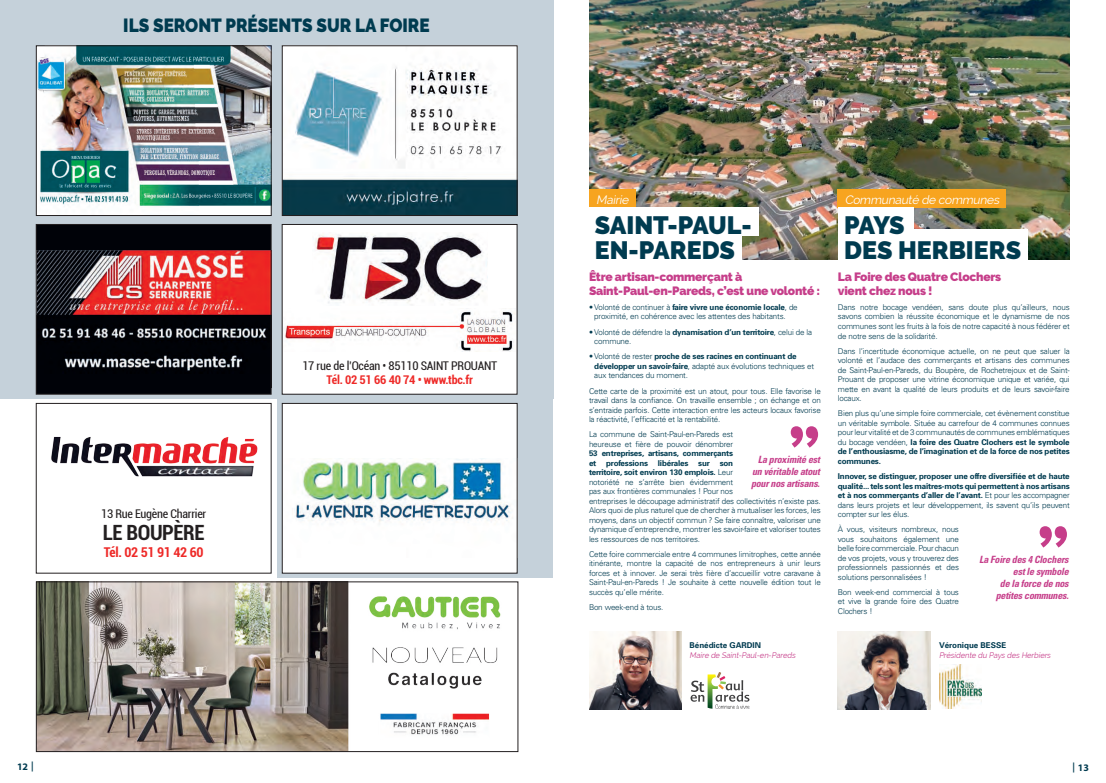
<style>
.page{position:relative;width:1106px;height:783px;background:#fff}
.page>*{position:absolute;margin:0;border:0;box-sizing:border-box;transform-origin:0 0}
.t1{font:900 25px/25px "Raleway";color:#003b50}
.t2{font:700 condensed 21px "Roboto";letter-spacing:-.02em;color:#231f20}
.t3{font:900 19px "Raleway";color:#003b50;scale:.9 1}
.t4{font:700 condensed 13.5px "Roboto";letter-spacing:-.02em;color:#ee2927}
.t5{font:900 12px/14px "Raleway";letter-spacing:-.02em;color:#c63e8a}
.t6{font:condensed 12px "Roboto";letter-spacing:-.02em;color:#231f20}
.t7{font:italic 12px "Raleway";color:#fff}
.t8{font:700 condensed 12px "Roboto";letter-spacing:-.02em;color:#ee2927}
.t9{font:italic 700 condensed 10px/12px "Univers";letter-spacing:-.02em;color:#c63e8a;text-align:right}
.t10{font:700 10px "Myriad Pro";color:#003b50}
.t11{font:700 10px "Myriad Pro";color:#003b50;scale:.9 1}
.t12{font:300 8px/9.5px "Univers";letter-spacing:-.02em;color:#003b50;text-align:justify}
.t13{font:700 8px/9.5px "Univers";letter-spacing:-.02em;color:#003b50;text-align:justify}
.t14{font:italic 8px "Raleway";color:#c63e8a;scale:.93 1}
.t15{font:700 8px "Univers";color:#003b50}
.s1{font-weight:700}
.s2{font-weight:300}
</style>
<div class="page">
<div style="left:0;top:0;width:553px;height:398px;background:#c5d1da"></div>
<div style="left:277px;top:165px;width:276px;height:412px;background:#c5d1da"></div>
<img style="left:589px;top:0;width:481px;height:259px">
<div style="left:589px;top:189px;width:47px;height:18px;background:#f7a41f"></div>
<div style="left:568px;top:207px;width:190px;height:29px;background:#fff"></div>
<div style="left:574px;top:229px;width:167px;height:31px;background:#fff"></div>
<div style="left:838px;top:189px;width:168px;height:18px;background:#f7a41f"></div>
<div style="left:838px;top:207px;width:75px;height:53px;background:#fff"></div>
<div style="left:838px;top:229px;width:189px;height:31px;background:#fff"></div>
<img style="left:589px;top:631px;width:93px;height:77px">
<img style="left:837px;top:631px;width:93px;height:77px">
<svg style="left:690px;top:672px;width:59px;height:36px"></svg>
<img style="left:939px;top:664px;width:42px;height:44px">
<svg style="left:1039px;top:526px;width:28px;height:21px"></svg>
<svg style="left:790px;top:426px;width:28px;height:21px"></svg>
<div style="left:282px;top:224px;width:235px;height:170px;background:#fff"></div>
<img style="left:285px;top:311px;width:230px;height:40px">
<img style="left:315px;top:234px;width:172px;height:71px">
<img style="left:284px;top:48px;width:231px;height:166px">
<div style="left:282px;top:46px;width:235px;height:170px;border:1px solid #231f20"></div>
<div style="left:36px;top:224px;width:235px;height:170px;background:#000208"></div>
<img style="left:38px;top:251px;width:231px;height:120px">
<div style="left:36px;top:224px;width:235px;height:170px;border:1px solid #231f20"></div>
<img style="left:38px;top:583px;width:463px;height:166px">
<img style="left:38px;top:48px;width:231px;height:166px">
<div style="left:36px;top:46px;width:235px;height:170px;border:1px solid #231f20"></div>
<div style="left:36px;top:403px;width:235px;height:170px;border:1px solid #231f20"></div>
<img style="left:51px;top:436px;width:207px;height:41px">
<div style="left:282px;top:403px;width:235px;height:170px;background:#fff"></div>
<img style="left:295px;top:458px;width:218px;height:65px">
<div style="left:282px;top:403px;width:235px;height:170px;border:1px solid #231f20"></div>
<h3 class="t3" style="left:123px;top:14px;width:342px">ILS SERONT PRÉSENTS SUR LA FOIRE</h3>
<h3 class="t6" style="left:101px;top:505px;width:107px">13 Rue Eugène Charrier</h3>
<h2 class="t2" style="left:103px;top:518px;width:103px">LE BOUPÈRE</h2>
<h3 class="t4" style="left:104px;top:543px;width:102px">Tél. 02 51 91 42 60</h3>
<h3 class="t6" style="left:302px;top:357px;width:196px">17 rue de l’Océan • 85110 SAINT PROUANT</h3>
<h3 class="t8" style="left:326px;top:371px;width:148px">Tél. 02 51 66 40 74 • www.tbc.fr</h3>
<h3 class="t7" style="left:596px;top:193px;width:36px">Mairie</h3>
<h1 class="t1" style="left:595px;top:212px;width:158px">SAINT-PAUL-<br>EN-PAREDS</h1>
<h3 class="t5" style="left:589px;top:269px;width:233px">Être artisan-commerçant à<br>Saint-Paul-en-Pareds, c’est une volonté :</h3>
<p class="t12" style="left:594px;top:302px;width:205px;text-indent:-5px">• Volonté de continuer à <span class="s1">faire vivre une économie locale</span>, de proximité, en cohérence avec les attentes des habitants.</p>
<p class="t12" style="left:594px;top:327px;width:219px;text-indent:-5px">• Volonté de défendre la <span class="s1">dynamisation d’un territoire</span>, celui de la commune.</p>
<p class="t12" style="left:594px;top:351px;width:221px;text-align:left;text-indent:-5px">• Volonté de rester <span class="s1">proche de ses racines en continuant de développer un savoir-faire</span>, adapté aux évolutions techniques et aux tendances du moment.</p>
<p class="t12" style="left:589px;top:385px;width:233px">Cette carte de la proximité est un atout, pour tous. Elle favorise le travail dans la confiance. On travaille ensemble ; on échange et on s’entraide parfois. Cette interaction entre les acteurs locaux favorise la réactivité, l’efficacité et la rentabilité.</p>
<p class="t12" style="left:589px;top:429px;width:146px">La commune de Saint-Paul-en-Pareds est heureuse et fière de pouvoir dénombrer</p>
<p class="t12" style="left:589px;top:448px;width:233px;text-align:left"><span class="s1">53 entreprises, artisans, commerçants<br>et professions libérales sur son<br>territoire, soit environ 130 emplois.</span> Leur<br>notoriété ne s’arrête bien évidemment<br>pas aux frontières communales ! Pour nos<br>entreprises le découpage administratif des collectivités n’existe pas.<br>Alors quoi de plus naturel que de chercher à mutualiser les forces, les moyens, dans un objectif commun ? Se faire connaître, valoriser une dynamique d’entreprendre, montrer les savoir-faire et valoriser toutes les ressources de nos territoires.</p>
<p class="t12" style="left:589px;top:549px;width:233px">Cette foire commerciale entre 4 communes limitrophes, cette année itinérante, montre la capacité de nos entrepreneurs à unir leurs forces et à innover. Je serai très fière d’accueillir votre caravane à Saint-Paul-en-Pareds ! Je souhaite à cette nouvelle édition tout le succès qu’elle mérite.</p>
<p class="t12" style="left:589px;top:602px;width:76px">Bon week-end à tous.</p>
<p class="t9" style="left:751px;top:453px;width:70px;text-align:justify;text-indent:7px">La proximité est un véritable atout pour nos artisans.</p>
<p class="t15" style="left:689px;top:639px;width:73px">Bénédicte GARDIN</p>
<p class="t14" style="left:689px;top:650px;width:117px">Maire de Saint-Paul-en-Pareds</p>
<h3 class="t7" style="left:844px;top:193px;width:158px">Communauté de communes</h3>
<h1 class="t1" style="left:844px;top:212px;width:178px">PAYS<br>DES HERBIERS</h1>
<h3 class="t5" style="left:838px;top:269px;width:165px">La Foire des Quatre Clochers vient chez nous !</h3>
<p class="t12" style="left:838px;top:302px;width:233px">Dans notre bocage vendéen, sans doute plus qu’ailleurs, nous savons combien la réussite économique et le dynamisme de nos communes sont les fruits à la fois de notre capacité à nous fédérer et de notre sens de la solidarité.</p>
<p class="t12" style="left:838px;top:346px;width:233px">Dans l’incertitude économique actuelle, on ne peut que saluer la volonté et l’audace des commerçants et artisans des communes de Saint-Paul-en-Pareds, du Boupère, de Rochetrejoux et de Saint-Prouant de proposer une vitrine économique unique et variée, qui mette en avant la qualité de leurs produits et de leurs savoir-faire locaux.</p>
<p class="t12" style="left:838px;top:408px;width:233px">Bien plus qu’une simple foire commerciale, cet évènement constitue un véritable symbole. Située au carrefour de 4 communes connues pour leur vitalité et de 3 communautés de communes emblématiques du bocage vendéen, <span class="s1">la foire des Quatre Clochers est le symbole de l’enthousiasme, de l’imagination et de la force de nos petites communes.</span></p>
<p class="t13" style="left:838px;top:471px;width:233px">Innover, se distinguer, proposer une offre diversifiée et de haute qualité... tels sont les maîtres-mots qui permettent à nos artisans et à nos commerçants d’aller de l’avant. <span class="s2">Et pour les accompagner dans leurs projets et leur développement, ils savent qu’ils peuvent compter sur les élus.</span></p>
<p class="t12" style="left:838px;top:524px;width:123px">À vous, visiteurs nombreux, nous vous souhaitons également une belle foire commerciale. Pour chacun de vos projets, vous y trouverez des professionnels passionnés et des solutions personnalisées !</p>
<p class="t12" style="left:838px;top:587px;width:123px">Bon week-end commercial à tous et vive la grande foire des Quatre Clochers !</p>
<p class="t9" style="left:979px;top:552px;width:91px">La Foire des 4 Clochers est le symbole<br>de la force de nos petites communes.</p>
<p class="t15" style="left:939px;top:639px;width:69px">Véronique BESSE</p>
<p class="t14" style="left:939px;top:650px;width:123px">Présidente du Pays des Herbiers</p>
<p class="t10" style="left:17px;top:760px;width:18px">12 |</p>
<p class="t11" style="left:1072px;top:760px;width:20px">| 13</p>
</div>
